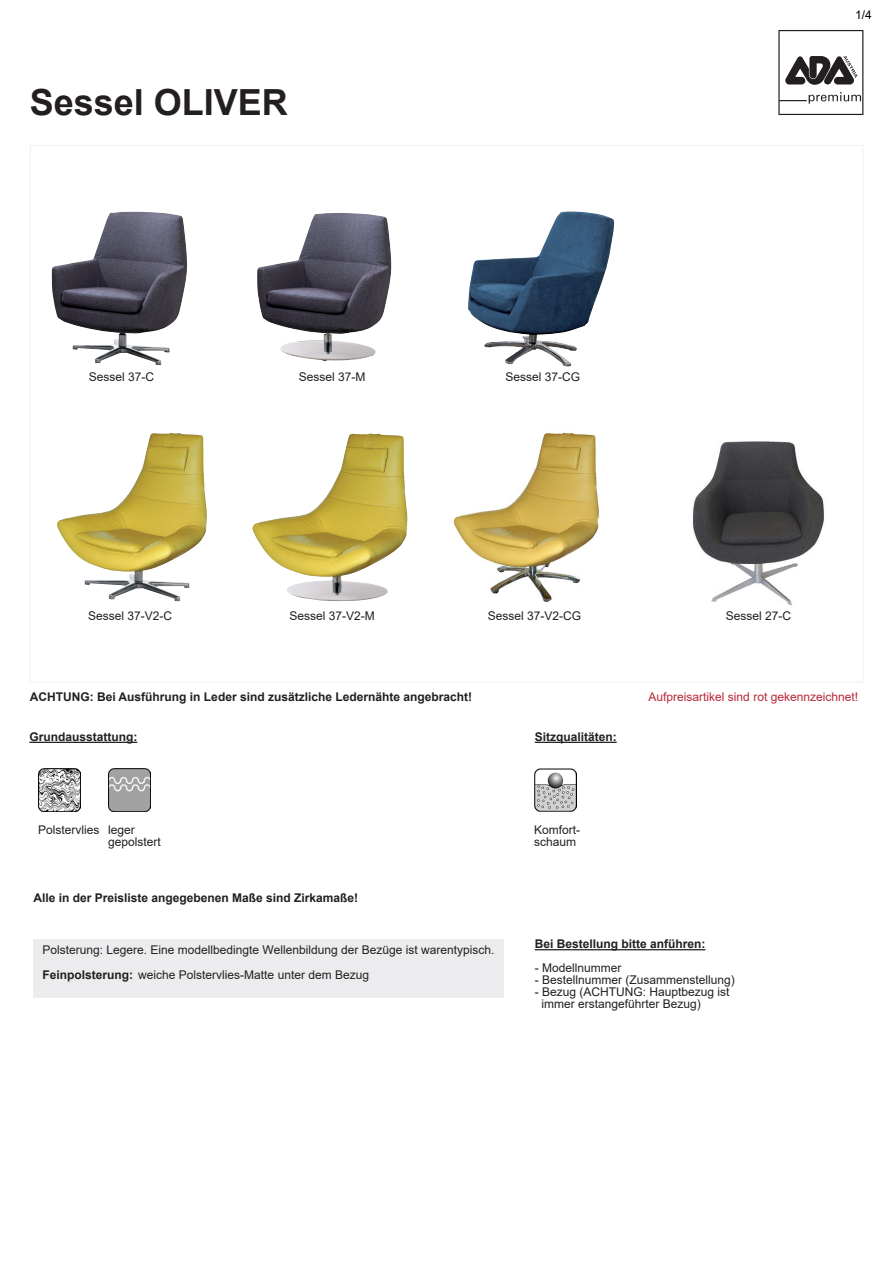
<style>
.page{position:relative;width:893px;height:1263px;background:#fff}
.page>*{position:absolute;margin:0;border:0;box-sizing:border-box;transform-origin:0 0}
.t1{font:700 36px "Arial";color:#231f20}
.t2{font:12px/12px "Arial";color:#231f20}
.t3{font:700 12px "Arial";color:#231f20}
.t4{font:12px "Arial";color:#b72837}
.t5{font:12px "Arial";color:#000}
.s1{font-weight:700}
</style>
<div class="page">
<div style="left:34px;top:939px;width:470px;height:58px;background:#ececee"></div>
<hr style="left:535px;top:949px;width:170px;height:1px;background:#231f20">
<hr style="left:535px;top:742px;width:82px;height:1px;background:#231f20">
<img style="left:535px;top:769px;width:42px;height:42px">
<img style="left:52px;top:212px;width:135px;height:153px">
<img style="left:468px;top:211px;width:146px;height:156px">
<img style="left:257px;top:213px;width:134px;height:148px">
<img style="left:453px;top:432px;width:146px;height:170px">
<img style="left:57px;top:433px;width:150px;height:168px">
<img style="left:252px;top:433px;width:155px;height:168px">
<img style="left:693px;top:441px;width:131px;height:165px">
<hr style="left:29px;top:742px;width:108px;height:1px;background:#231f20">
<img style="left:38px;top:769px;width:43px;height:42px">
<img style="left:108px;top:769px;width:43px;height:42px">
<svg style="left:778px;top:30px;width:85px;height:85px"></svg>
<h1 class="t1" style="left:30px;top:77px;width:260px">Sessel OLIVER</h1>
<p class="t5" style="left:855px;top:6px;width:18px">1/4</p>
<p class="t2" style="left:299px;top:370px;width:68px">Sessel 37-M</p>
<p class="t2" style="left:89px;top:370px;width:67px">Sessel 37-C</p>
<p class="t2" style="left:506px;top:370px;width:76px">Sessel 37-CG</p>
<p class="t2" style="left:88px;top:609px;width:86px">Sessel 37-V2-C</p>
<p class="t2" style="left:290px;top:609px;width:87px">Sessel 37-V2-M</p>
<p class="t2" style="left:726px;top:609px;width:67px">Sessel 27-C</p>
<p class="t2" style="left:488px;top:609px;width:95px">Sessel 37-V2-CG</p>
<p class="t3" style="left:30px;top:689px;width:444px">ACHTUNG: Bei Ausführung in Leder sind zusätzliche Ledernähte angebracht!</p>
<p class="t3" style="left:29px;top:728px;width:110px">Grundausstattung:</p>
<p class="t2" style="left:108px;top:823px;width:54px;text-indent:-70px">Polstervlies leger gepolstert</p>
<p class="t3" style="left:33px;top:889px;width:326px">Alle in der Preisliste angegebenen Maße sind Zirkamaße!</p>
<p class="t2" style="left:43px;top:943px;width:454px">Polsterung: Legere. Eine modellbedingte Wellenbildung der Bezüge ist warentypisch.</p>
<p class="t2" style="left:43px;top:968px;width:328px"><span class="s1">Feinpolsterung:</span> weiche Polstervlies-Matte unter dem Bezug</p>
<p class="t3" style="left:535px;top:728px;width:84px">Sitzqualitäten:</p>
<p class="t2" style="left:534px;top:823px;width:48px">Komfort&shy;schaum</p>
<p class="t4" style="left:649px;top:689px;width:211px">Aufpreisartikel sind rot gekennzeichnet!</p>
<p class="t3" style="left:535px;top:936px;width:172px">Bei Bestellung bitte anführen:</p>
<p class="t2" style="left:535px;top:962px;width:88px">- Modellnummer</p>
<p class="t2" style="left:535px;top:974px;width:202px">- Bestellnummer (Zusammenstellung)</p>
<p class="t2" style="left:541px;top:986px;width:190px;text-indent:-7px">- Bezug (ACHTUNG: Hauptbezug ist immer erstangeführter Bezug)</p>
</div>
